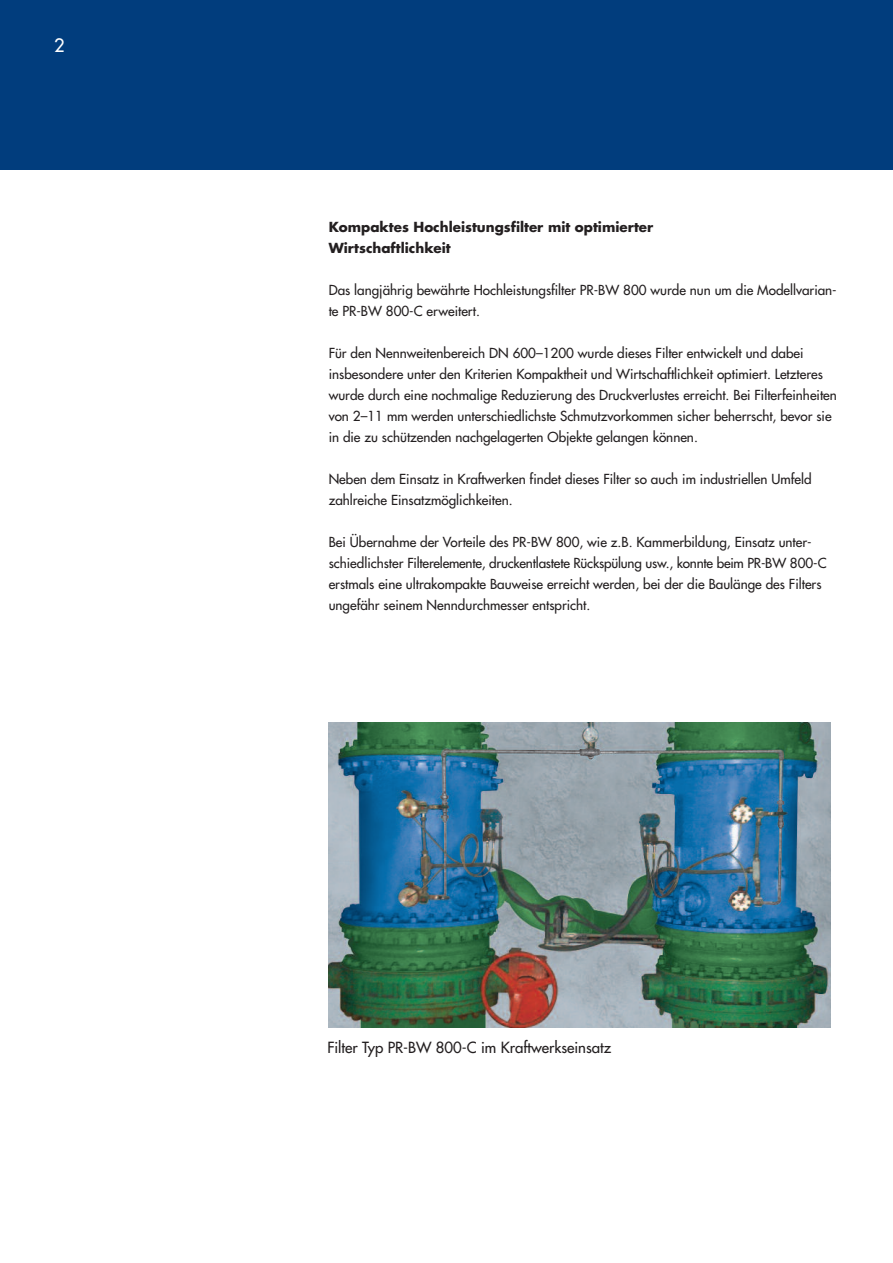
<style>
.page{position:relative;width:893px;height:1263px;background:#fff}
.page>*{position:absolute;margin:0;border:0;box-sizing:border-box;transform-origin:0 0}
.t1{font:18px "Futura LT";color:#fff}
.t2{font:15px "Futura LT";color:#231f20}
.t3{font:13.5px/21px "Futura";color:#231f20}
.t4{font:700 13.5px/21px "Futura";color:#231f20}
</style>
<div class="page">
<div style="left:0;top:0;width:893px;height:170px;background:#013d7d"></div>
<img style="left:328px;top:722px;width:502px;height:305px">
<h1 class="t1" style="left:54px;top:39px;width:12px">2</h1>
<p class="t4" style="left:329px;top:217px;width:326px">Kompaktes Hochleistungsfilter mit optimierter<br>Wirtschaftlichkeit</p>
<p class="t3" style="left:329px;top:280px;width:510px">Das langjährig bewährte Hochleistungsfilter PR-BW 800 wurde nun um die Modellvarian&shy;te PR-BW 800-C erweitert.</p>
<p class="t3" style="left:329px;top:343px;width:510px">Für den Nennweitenbereich DN 600–1200 wurde dieses Filter entwickelt und dabei insbesondere unter den Kriterien Kompaktheit und Wirtschaftlichkeit optimiert. Letzteres wurde durch eine nochmalige Reduzierung des Druckverlustes erreicht. Bei Filterfeinheiten von 2–11 mm werden unterschiedlichste Schmutzvorkommen sicher beherrscht, bevor sie in die zu schützenden nachgelagerten Objekte gelangen können.</p>
<p class="t3" style="left:329px;top:469px;width:484px">Neben dem Einsatz in Kraftwerken findet dieses Filter so auch im industriellen Umfeld zahlreiche Einsatzmöglichkeiten.</p>
<p class="t3" style="left:329px;top:532px;width:499px">Bei Übernahme der Vorteile des PR-BW 800, wie z.B. Kammerbildung, Einsatz unter&shy;schiedlichster Filterelemente, druckentlastete Rückspülung usw., konnte beim PR-BW 800-C erstmals eine ultrakompakte Bauweise erreicht werden, bei der die Baulänge des Filters ungefähr seinem Nenndurchmesser entspricht.</p>
<p class="t2" style="left:327px;top:1041px;width:285px">Filter Typ PR-BW 800-C im Kraftwerkseinsatz</p>
</div>
